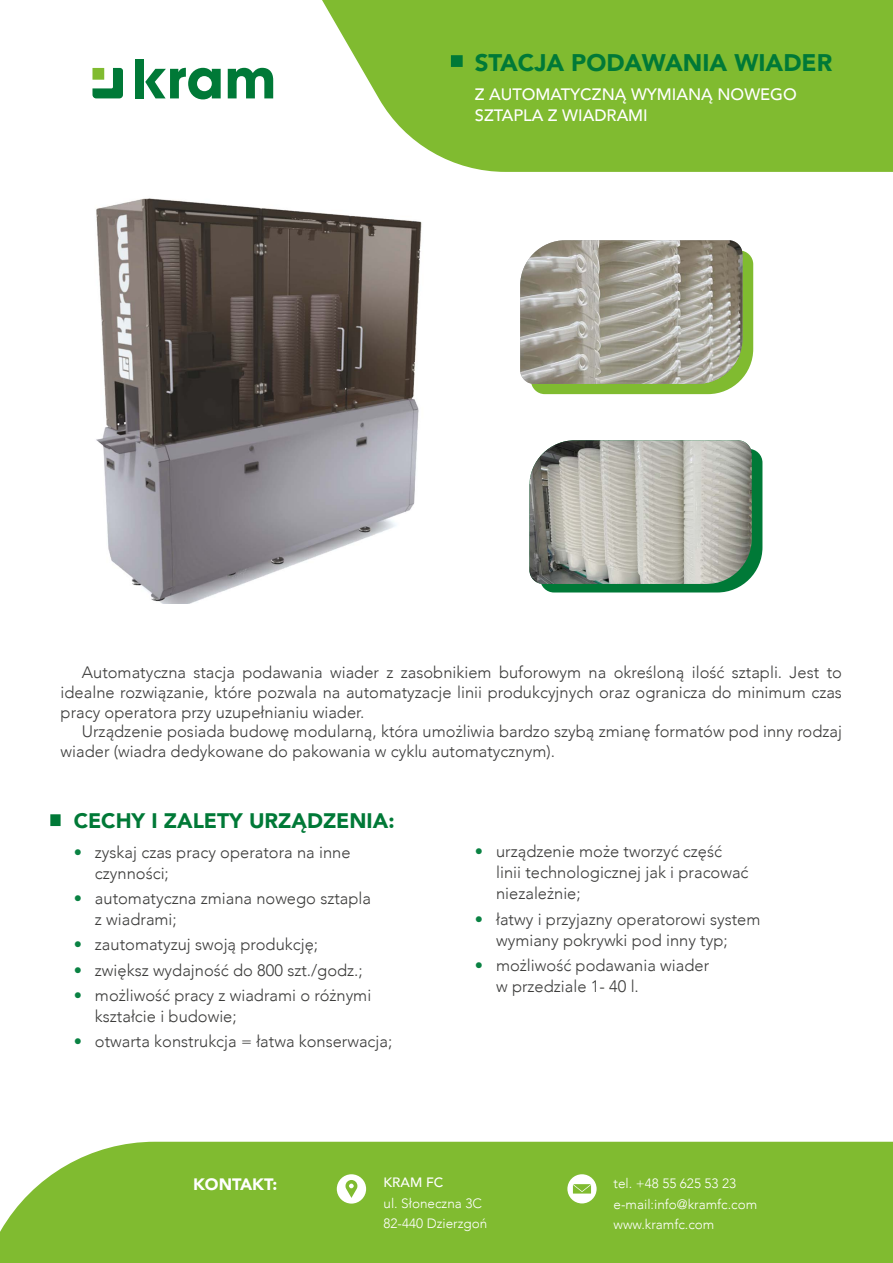
<style>
.page{position:relative;width:893px;height:1263px;background:#fff}
.page>*{position:absolute;margin:0;border:0;box-sizing:border-box;transform-origin:0 0}
.t1{font:900 24px "Avenir";color:#007937}
.t2{font:900 21px "Avenir";color:#007937}
.t3{font:300 16.5px/21px "Avenir";color:#3c3c3b}
.t4{font:500 16.5px/21px "Avenir";color:#fff}
.t5{font:900 16.5px "Avenir";color:#fff}
.t6{font:300 13.5px/20.5px "Avenir";color:#fff}
.t7{font:500 13.5px "Avenir";color:#fff}
.s1{color:#0a8243}
</style>
<div class="page">
<svg style="left:92px;top:68px;width:16px;height:30px"></svg>
<svg style="left:108px;top:0;width:785px;height:172px;fill:#80bb30"></svg>
<img style="left:96px;top:198px;width:326px;height:405px">
<svg style="left:541px;top:449px;width:221px;height:143px;background:#238b52"></svg>
<img style="left:529px;top:440px;width:223px;height:144px">
<svg style="left:531px;top:250px;width:222px;height:144px;background:#90c24c"></svg>
<img style="left:520px;top:240px;width:222px;height:144px">
<div style="left:0;top:1142px;width:893px;height:121px;background:#80bb30"></div>
<svg style="left:337px;top:1174px;width:29px;height:29px"></svg>
<svg style="left:567px;top:1174px;width:30px;height:29px"></svg>
<svg style="left:451px;top:55px;width:12px;height:12px"></svg>
<svg style="left:50px;top:814px;width:11px;height:12px"></svg>
<h1 class="t1" style="left:475px;top:42px;width:359px">STACJA PODAWANIA WIADER</h1>
<p class="t4" style="left:475px;top:83px;width:323px">Z AUTOMATYCZNĄ WYMIANĄ NOWEGO<br>SZTAPLA Z WIADRAMI</p>
<p class="t3" style="left:61px;top:662px;width:783px;line-height:19.8px;text-align:justify;text-indent:21px">Automatyczna stacja podawania wiader z zasobnikiem buforowym na określoną ilość sztapli. Jest to idealne rozwiązanie, które pozwala na automatyzacje linii produkcyjnych oraz ogranicza do minimum czas pracy operatora przy uzupełnianiu wiader.</p>
<p class="t3" style="left:61px;top:722px;width:783px;line-height:19.8px;text-indent:21px">Urządzenie posiada budowę modularną, która umożliwia bardzo szybą zmianę formatów pod inny rodzaj wiader (wiadra dedykowane do pakowania w cyklu automatycznym).</p>
<p class="t2" style="left:74px;top:803px;width:322px">CECHY I ZALETY URZĄDZENIA:</p>
<p class="t3" style="left:95px;top:841px;width:257px;text-indent:-21px"><span class="s1">•</span> zyskaj czas pracy operatora na inne czynności;</p>
<p class="t3" style="left:95px;top:888px;width:278px;text-indent:-21px"><span class="s1">•</span> automatyczna zmiana nowego sztapla z wiadrami;</p>
<p class="t3" style="left:74px;top:934px;width:246px"><span class="s1">•</span> zautomatyzuj swoją produkcję;</p>
<p class="t3" style="left:74px;top:959px;width:291px"><span class="s1">•</span> zwiększ wydajność do 800 szt./godz.;</p>
<p class="t3" style="left:95px;top:984px;width:278px;text-indent:-21px"><span class="s1">•</span> możliwość pracy z wiadrami o różnymi kształcie i budowie;</p>
<p class="t3" style="left:74px;top:1031px;width:320px"><span class="s1">•</span> otwarta konstrukcja = łatwa konserwacja;</p>
<p class="t3" style="left:496px;top:841px;width:254px;text-indent:-21px"><span class="s1">•</span> urządzenie może tworzyć część linii technologicznej jak i pracować niezależnie;</p>
<p class="t3" style="left:496px;top:908px;width:266px;text-indent:-21px"><span class="s1">•</span> łatwy i przyjazny operatorowi system wymiany pokrywki pod inny typ;</p>
<p class="t3" style="left:496px;top:955px;width:215px;text-indent:-21px"><span class="s1">•</span> możliwość podawania wiader w przedziale 1- 40 l.</p>
<p class="t5" style="left:193px;top:1170px;width:86px">KONTAKT:</p>
<p class="t7" style="left:384px;top:1171px;width:61px">KRAM FC</p>
<p class="t6" style="left:384px;top:1193px;width:105px">ul. Słoneczna 3C<br>82-440 Dzierzgoń</p>
<p class="t6" style="left:614px;top:1173px;width:145px">tel. +48 55 625 53 23 e-mail:info@kramfc.com www.kramfc.com</p>
</div>
